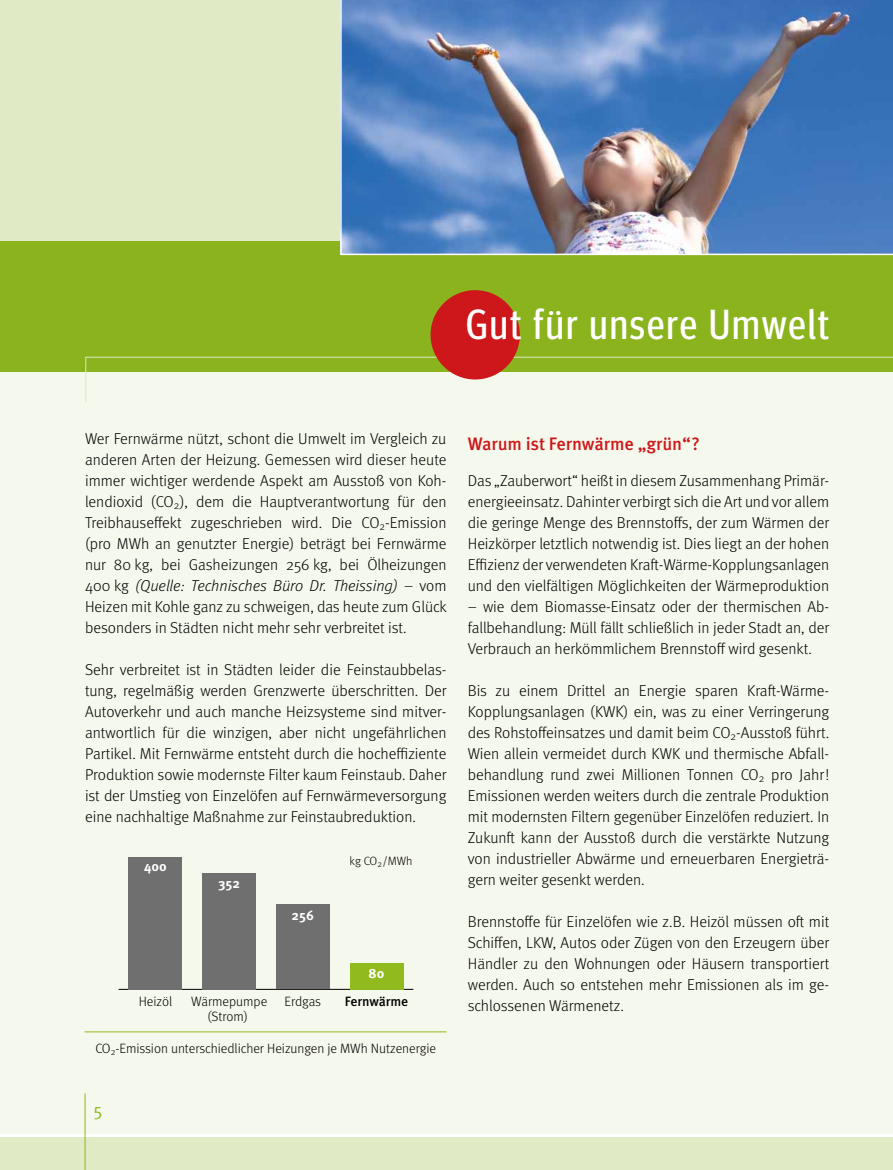
<style>
.page{position:relative;width:893px;height:1170px;background:#fff}
.page>*{position:absolute;margin:0;border:0;box-sizing:border-box;transform-origin:0 0}
.t1{font:42px "Meta Head OT Con";letter-spacing:.05em;color:#fff}
.t2{font:500 18px "Meta Pro";letter-spacing:-.005em;color:#cd171a}
.t3{font:18px "Meta Pro Norm";color:#90ba1e}
.t4{font:300 15.75px/21px "Meta Pro";color:#000;text-align:justify}
.t5{font:300 13.5px/15px "Meta Pro";color:#000;text-align:center}
.t6{font:700 13.5px "Meta Pro";color:#fff}
.t7{font:500 13.5px "Meta Pro";letter-spacing:-.01em;color:#000}
.t8{font:300 12px "Meta Pro";letter-spacing:-.01em;color:#000}
.s1{font-style:italic}
</style>
<div class="page">
<div style="left:0;top:240px;width:893px;height:132px;background:#8ab31d"></div>
<div style="left:0;top:372px;width:893px;height:761px;background:#f5f8ec"></div>
<div style="left:0;top:0;width:893px;height:240px;background:#e0eac4"></div>
<div style="left:0;top:1137px;width:893px;height:32px;background:#e0eac4"></div>
<svg style="left:85px;top:356px;width:808px;height:46px"></svg>
<hr style="left:85px;top:1093px;width:1px;height:76px;background:#90ba1e">
<div style="left:431px;top:290px;width:89px;height:89px;background:#cd171a;border-radius:50%"></div>
<img style="left:340px;top:0;width:553px;height:255px">
<hr style="left:85px;top:1031px;width:361px;height:1px;background:#90ba1e">
<hr style="left:119px;top:989px;width:294px;height:1px;background:#000">
<div style="left:129px;top:856px;width:53px;height:133px;background:#706f6f"></div>
<div style="left:203px;top:872px;width:53px;height:117px;background:#706f6f"></div>
<div style="left:276px;top:904px;width:53px;height:85px;background:#706f6f"></div>
<div style="left:350px;top:962px;width:53px;height:27px;background:#90ba1e"></div>
<h1 class="t1" style="left:466px;top:300px;width:365px">Gut für unsere Umwelt</h1>
<p class="t4" style="left:85px;top:427px;width:363px">Wer Fernwärme nützt, schont die Umwelt im Vergleich zu anderen Arten der Heizung. Gemessen wird dieser heute immer wichtiger werdende Aspekt am Ausstoß von Koh&shy;lendioxid (CO<sub>2</sub>), dem die Hauptverantwortung für den Treibhauseffekt zugeschrieben wird. Die CO<sub>2</sub>-Emission (pro MWh an genutzter Energie) beträgt bei Fernwärme nur 80 kg, bei Gasheizungen 256 kg, bei Ölheizungen 400 kg <span class="s1">(Quelle: Technisches Büro Dr. Theissing)</span> – vom Heizen mit Kohle ganz zu schweigen, das heute zum Glück besonders in Städten nicht mehr sehr verbreitet ist.</p>
<p class="t4" style="left:85px;top:658px;width:363px">Sehr verbreitet ist in Städten leider die Feinstaubbelas&shy;tung, regelmäßig werden Grenzwerte überschritten. Der Autoverkehr und auch manche Heizsysteme sind mitver&shy;antwortlich für die winzigen, aber nicht ungefährlichen Partikel. Mit Fernwärme entsteht durch die hocheffiziente Produktion sowie modernste Filter kaum Feinstaub. Daher ist der Umstieg von Einzelöfen auf Fernwärmeversorgung eine nachhaltige Maßnahme zur Feinstaubreduktion.</p>
<p class="t6" style="left:144px;top:856px;width:24px">400</p>
<p class="t6" style="left:218px;top:872px;width:24px">352</p>
<p class="t6" style="left:292px;top:904px;width:24px">256</p>
<p class="t5" style="left:139px;top:993px;width:35px">Heizöl</p>
<p class="t5" style="left:191px;top:993px;width:78px">Wärmepumpe (Strom)</p>
<p class="t5" style="left:285px;top:993px;width:38px">Erdgas</p>
<p class="t8" style="left:350px;top:852px;width:64px">kg CO<sub>2</sub>/MWh</p>
<p class="t6" style="left:369px;top:962px;width:17px">80</p>
<p class="t7" style="left:345px;top:990px;width:65px">Fernwärme</p>
<p class="t5" style="left:95px;top:1040px;width:342px">CO<sub>2</sub>-Emission unterschiedlicher Heizungen je MWh Nutzenergie</p>
<p class="t3" style="left:94px;top:1096px;width:11px">5</p>
<p class="t2" style="left:468px;top:429px;width:234px">Warum ist Fernwärme „grün“?</p>
<p class="t4" style="left:468px;top:469px;width:363px">Das „Zauberwort“ heißt in diesem Zusammenhang Primär&shy;energieeinsatz. Dahinter verbirgt sich die Art und vor allem die geringe Menge des Brennstoffs, der zum Wärmen der Heizkörper letztlich notwendig ist. Dies liegt an der hohen Effizienz der verwendeten Kraft-Wärme-Kopplungsanlagen und den vielfältigen Möglichkeiten der Wärmeproduktion</p>
<p class="t4" style="left:468px;top:595px;width:363px">– wie dem Biomasse-Einsatz oder der thermischen Ab&shy;fallbehandlung: Müll fällt schließlich in jeder Stadt an, der Verbrauch an herkömmlichem Brennstoff wird gesenkt.</p>
<p class="t4" style="left:468px;top:679px;width:363px">Bis zu einem Drittel an Energie sparen Kraft-Wärme-Kopplungsanlagen (KWK) ein, was zu einer Verringerung des Rohstoffeinsatzes und damit beim CO<sub>2</sub>-Ausstoß führt.<br>Wien allein vermeidet durch KWK und thermische Abfall&shy;behandlung rund zwei Millionen Tonnen CO<sub>2</sub> pro Jahr!<br>Emissionen werden weiters durch die zentrale Produktion mit modernsten Filtern gegenüber Einzelöfen reduziert. In Zukunft kann der Ausstoß durch die verstärkte Nutzung von industrieller Abwärme und erneuerbaren Energieträ&shy;gern weiter gesenkt werden.</p>
<p class="t4" style="left:468px;top:910px;width:363px">Brennstoffe für Einzelöfen wie z.B. Heizöl müssen oft mit Schiffen, LKW, Autos oder Zügen von den Erzeugern über Händler zu den Wohnungen oder Häusern transportiert werden. Auch so entstehen mehr Emissionen als im ge&shy;schlossenen Wärmenetz.</p>
</div>
